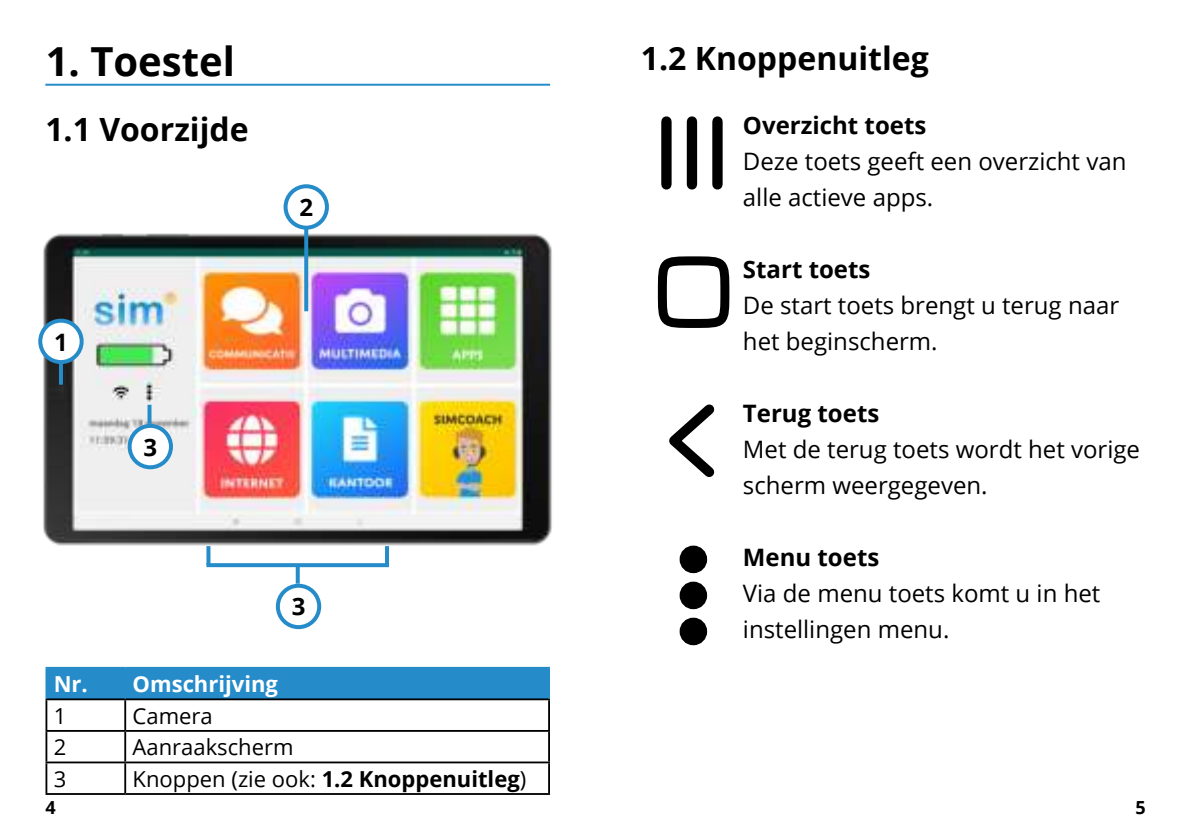
<style>
.page{position:relative;width:1191px;height:840px;background:#fff}
.page>*{position:absolute;margin:0;border:0;box-sizing:border-box;transform-origin:0 0}
.t1{font:700 40px "Open Sans";color:#000}
.t2{font:700 32px "Open Sans";color:#000}
.t3{font:24px/36px "Open Sans";color:#000}
.t4{font:700 24px "Open Sans";color:#000}
.t5{font:22px "Open Sans";color:#000}
.t6{font:700 22px "Open Sans";color:#fff}
.t7{font:700 18px "Open Sans";color:#000}
.s1{font-weight:700}
</style>
<div class="page">
<img style="left:38px;top:224px;width:514px;height:324px">
<div style="left:47px;top:668px;width:501px;height:30px;background:#258bc9"></div>
<hr style="left:45px;top:698px;width:80px;height:1px;background:#000">
<hr style="left:45px;top:699px;width:2px;height:30px;background:#000">
<hr style="left:125px;top:698px;width:425px;height:1px;background:#000">
<hr style="left:124px;top:699px;width:2px;height:30px;background:#000">
<hr style="left:548px;top:699px;width:2px;height:30px;background:#000">
<hr style="left:45px;top:729px;width:80px;height:2px;background:#000">
<hr style="left:45px;top:731px;width:2px;height:30px;background:#000">
<hr style="left:125px;top:729px;width:425px;height:2px;background:#000">
<hr style="left:124px;top:731px;width:2px;height:30px;background:#000">
<hr style="left:548px;top:731px;width:2px;height:30px;background:#000">
<hr style="left:45px;top:761px;width:80px;height:2px;background:#000">
<hr style="left:45px;top:763px;width:2px;height:29px;background:#000">
<hr style="left:125px;top:761px;width:425px;height:2px;background:#000">
<hr style="left:124px;top:763px;width:2px;height:29px;background:#000">
<hr style="left:548px;top:763px;width:2px;height:29px;background:#000">
<hr style="left:45px;top:792px;width:80px;height:2px;background:#000">
<hr style="left:125px;top:792px;width:425px;height:2px;background:#000">
<hr style="left:45px;top:666px;width:80px;height:2px;background:#258bc9">
<hr style="left:45px;top:668px;width:2px;height:30px;background:#258bc9">
<hr style="left:125px;top:666px;width:425px;height:2px;background:#258bc9">
<hr style="left:124px;top:668px;width:2px;height:30px;background:#258bc9">
<hr style="left:548px;top:668px;width:2px;height:30px;background:#258bc9">
<svg style="left:206px;top:563px;width:183px;height:4px"></svg>
<svg style="left:296px;top:564px;width:4px;height:19px"></svg>
<svg style="left:206px;top:546px;width:4px;height:19px"></svg>
<hr style="left:385px;top:546px;width:4px;height:19px;background:#258bc9">
<hr style="left:45px;top:84px;width:505px;height:2px;background:#258bc9">
<div style="left:40px;top:320px;width:42px;height:42px;background:#fff;border-radius:50%"></div>
<div style="left:38px;top:318px;width:46px;height:46px;border:4px solid #258bc9;border-radius:50%"></div>
<hr style="left:59px;top:361px;width:4px;height:23px;background:#258bc9">
<div style="left:276px;top:583px;width:45px;height:45px;border:4px solid #258bc9;border-radius:50%"></div>
<div style="left:283px;top:184px;width:46px;height:45px;border:4px solid #258bc9;border-radius:50%"></div>
<svg style="left:304px;top:227px;width:4px;height:84px"></svg>
<svg style="left:669px;top:404px;width:46px;height:73px"></svg>
<div style="left:684px;top:550px;width:18px;height:18px;background:#000;border-radius:50%"></div>
<div style="left:679px;top:545px;width:28px;height:28px;border:10px solid #000;border-radius:50%"></div>
<div style="left:684px;top:586px;width:18px;height:18px;background:#000;border-radius:50%"></div>
<div style="left:679px;top:581px;width:28px;height:28px;border:10px solid #000;border-radius:50%"></div>
<div style="left:684px;top:622px;width:18px;height:18px;background:#000;border-radius:50%"></div>
<div style="left:679px;top:617px;width:28px;height:28px;border:10px solid #000;border-radius:50%"></div>
<div style="left:687px;top:121px;width:10px;height:63px;background:#000"></div>
<div style="left:661px;top:121px;width:10px;height:63px;background:#000"></div>
<div style="left:712px;top:121px;width:10px;height:63px;background:#000"></div>
<div style="left:657px;top:256px;width:72px;height:72px;border:9px solid #000;border-radius:50%"></div>
<svg style="left:147px;top:404px;width:4px;height:19px"></svg>
<div style="left:130px;top:425px;width:41px;height:42px;background:#fff;border-radius:50%"></div>
<div style="left:128px;top:423px;width:45px;height:46px;border:4px solid #258bc9;border-radius:50%"></div>
<h1 class="t1" style="left:46px;top:45px;width:191px">1. Toestel</h1>
<h2 class="t2" style="left:45px;top:116px;width:205px">1.1 Voorzijde</h2>
<p class="t4" style="left:54px;top:332px;width:15px">1</p>
<p class="t4" style="left:143px;top:437px;width:15px">3</p>
<p class="t4" style="left:299px;top:198px;width:15px">2</p>
<p class="t4" style="left:292px;top:596px;width:15px">3</p>
<p class="t6" style="left:54px;top:674px;width:226px">Nr. Omschrijving</p>
<p class="t5" style="left:54px;top:706px;width:14px">1</p>
<p class="t5" style="left:133px;top:706px;width:82px">Camera</p>
<p class="t5" style="left:54px;top:737px;width:14px">2</p>
<p class="t5" style="left:133px;top:737px;width:162px">Aanraakscherm</p>
<p class="t5" style="left:54px;top:769px;width:14px">3</p>
<p class="t5" style="left:133px;top:769px;width:395px">Knoppen (zie ook: <span class="s1">1.2 Knoppenuitleg</span>)</p>
<h2 class="t2" style="left:641px;top:45px;width:289px">1.2 Knoppenuitleg</h2>
<p class="t4" style="left:743px;top:115px;width:185px">Overzicht toets</p>
<p class="t3" style="left:743px;top:145px;width:385px">Deze toets geeft een overzicht van alle actieve apps.</p>
<p class="t4" style="left:743px;top:259px;width:129px">Start toets</p>
<p class="t3" style="left:743px;top:289px;width:378px">De start toets brengt u terug naar het beginscherm.</p>
<p class="t4" style="left:743px;top:403px;width:138px">Terug toets</p>
<p class="t3" style="left:743px;top:433px;width:399px">Met de terug toets wordt het vorige scherm weergegeven.</p>
<p class="t4" style="left:743px;top:547px;width:138px">Menu toets</p>
<p class="t3" style="left:743px;top:577px;width:359px">Via de menu toets komt u in het instellingen menu.</p>
<p class="t7" style="left:45px;top:800px;width:12px">4</p>
<p class="t7" style="left:1135px;top:800px;width:12px">5</p>
</div>
